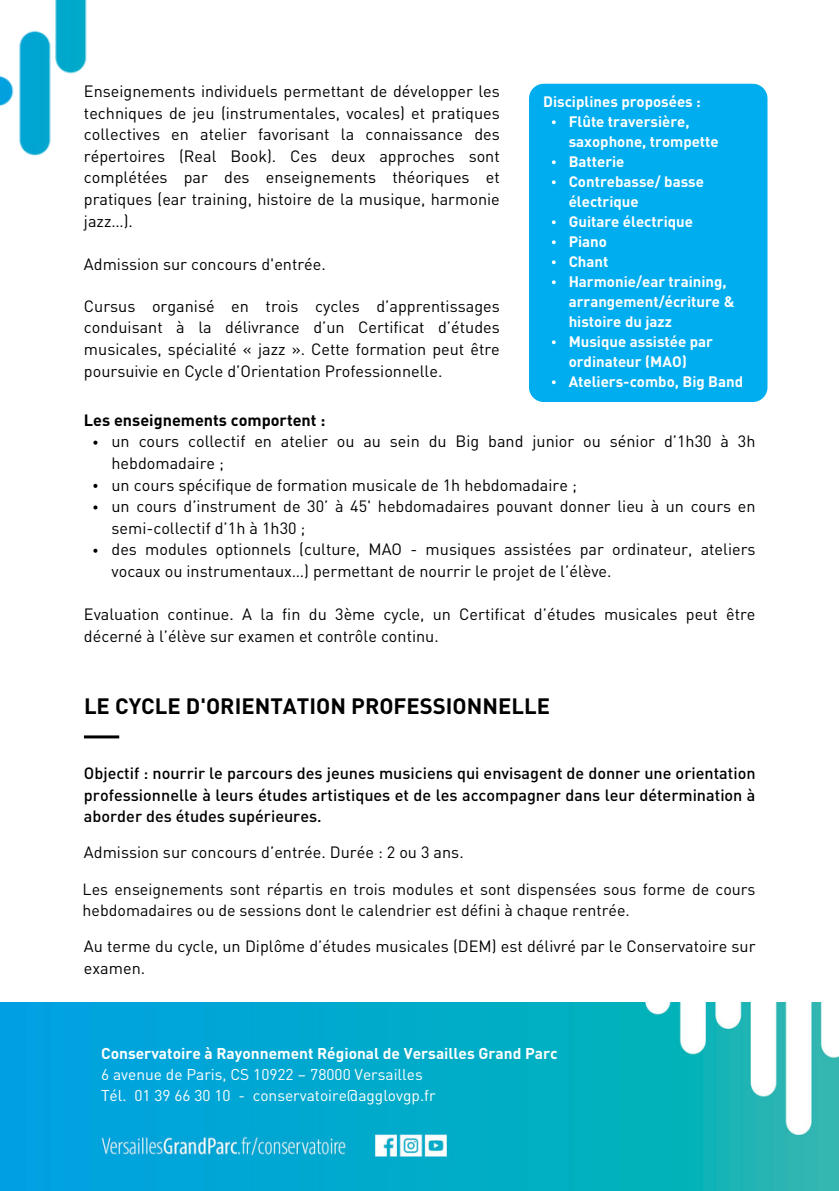
<style>
.page{position:relative;width:839px;height:1191px;background:#fff}
.page>*{position:absolute;margin:0;border:0;box-sizing:border-box;transform-origin:0 0}
.t1{font:700 22px "DINOT";color:#000}
.t2{font:16.2px/21.6px "DINOT";color:#000}
.t3{font:500 16.2px/21.6px "DINOT";color:#000;text-align:justify}
.t4{font:700 16.2px "DINOT";color:#000}
.t5{font:16px/21.4px "DINOT";color:#000}
.t6{font:15.4px "DINOT";color:#fff}
.t7{font:700 15.4px "DINOT";color:#fff}
.t8{font:700 15px/20px "DINOT";color:#fff}
</style>
<div class="page">
<img style="left:0;top:0;width:87px;height:156px">
<svg style="left:93px;top:441px;width:4px;height:4px"></svg>
<svg style="left:93px;top:484px;width:4px;height:4px"></svg>
<svg style="left:93px;top:505px;width:4px;height:5px"></svg>
<svg style="left:93px;top:549px;width:4px;height:4px"></svg>
<div style="left:529px;top:84px;width:238px;height:318px;background:#00aeef;border-radius:15px"></div>
<hr style="left:84px;top:735px;width:35px;height:3px;background:#000">
<img style="left:0;top:1002px;width:838px;height:189px">
<svg style="left:552px;top:120px;width:3px;height:4px"></svg>
<svg style="left:552px;top:160px;width:3px;height:4px"></svg>
<svg style="left:552px;top:180px;width:3px;height:4px"></svg>
<svg style="left:552px;top:220px;width:3px;height:4px"></svg>
<svg style="left:552px;top:240px;width:3px;height:4px"></svg>
<svg style="left:552px;top:260px;width:3px;height:4px"></svg>
<svg style="left:552px;top:280px;width:3px;height:4px"></svg>
<svg style="left:552px;top:340px;width:3px;height:4px"></svg>
<svg style="left:552px;top:380px;width:3px;height:4px"></svg>
<p class="t2" style="left:84px;top:82px;width:417px;text-align:justify">Enseignements individuels permettant de développer les techniques de jeu (instrumentales, vocales) et pratiques collectives en atelier favorisant la connaissance des répertoires (Real Book). Ces deux approches sont complétées par des enseignements théoriques et pratiques (ear training, histoire de la musique, harmonie jazz…).</p>
<p class="t2" style="left:84px;top:255px;width:243px">Admission sur concours d'entrée.</p>
<p class="t2" style="left:84px;top:297px;width:417px;text-align:justify">Cursus organisé en trois cycles d’apprentissages conduisant à la délivrance d’un Certificat d’études musicales, spécialité « jazz ». Cette formation peut être poursuivie en Cycle d’Orientation Professionnelle.</p>
<p class="t8" style="left:543px;top:93px;width:159px">Disciplines proposées :</p>
<p class="t8" style="left:568px;top:113px;width:152px">Flûte traversière, saxophone, trompette</p>
<p class="t8" style="left:568px;top:153px;width:57px">Batterie</p>
<p class="t8" style="left:568px;top:173px;width:137px">Contrebasse/ basse électrique</p>
<p class="t8" style="left:568px;top:213px;width:126px">Guitare électrique</p>
<h2 class="t8" style="left:568px;top:233px;width:40px">Piano</h2>
<p class="t8" style="left:568px;top:253px;width:41px">Chant</p>
<p class="t8" style="left:568px;top:273px;width:167px">Harmonie/ear training, arrangement/écriture &amp; histoire du jazz</p>
<p class="t8" style="left:568px;top:333px;width:146px">Musique assistée par ordinateur (MAO)</p>
<p class="t8" style="left:568px;top:373px;width:176px">Ateliers-combo, Big Band</p>
<p class="t4" style="left:84px;top:413px;width:243px">Les enseignements comportent :</p>
<p class="t2" style="left:111px;top:432px;width:645px">un cours collectif en atelier ou au sein du Big band junior ou sénior d’1h30 à 3h hebdomadaire ;</p>
<p class="t2" style="left:111px;top:476px;width:467px">un cours spécifique de formation musicale de 1h hebdomadaire ;</p>
<h2 class="t2" style="left:111px;top:497px;width:645px">un cours d’instrument de 30’ à 45' hebdomadaires pouvant donner lieu à un cours en semi-collectif d’1h à 1h30 ;</h2>
<p class="t2" style="left:111px;top:540px;width:645px">des modules optionnels (culture, MAO - musiques assistées par ordinateur, ateliers vocaux ou instrumentaux…) permettant de nourrir le projet de l’élève.</p>
<p class="t2" style="left:84px;top:605px;width:673px">Evaluation continue. A la fin du 3ème cycle, un Certificat d’études musicales peut être décerné à l’élève sur examen et contrôle continu.</p>
<p class="t1" style="left:84px;top:697px;width:467px">LE CYCLE D'ORIENTATION PROFESSIONNELLE</p>
<p class="t3" style="left:84px;top:764px;width:673px">Objectif : nourrir le parcours des jeunes musiciens qui envisagent de donner une orientation professionnelle à leurs études artistiques et de les accompagner dans leur détermination à aborder des études supérieures.</p>
<p class="t2" style="left:84px;top:843px;width:381px">Admission sur concours d’entrée. Durée : 2 ou 3 ans.</p>
<p class="t5" style="left:83px;top:880px;width:674px">Les enseignements sont répartis en trois modules et sont dispensées sous forme de cours hebdomadaires ou de sessions dont le calendrier est défini à chaque rentrée.</p>
<p class="t2" style="left:84px;top:937px;width:673px;line-height:22.2px">Au terme du cycle, un Diplôme d’études musicales (DEM) est délivré par le Conservatoire sur examen.</p>
<h1 class="t7" style="left:101px;top:1047px;width:458px">Conservatoire à Rayonnement Régional de Versailles Grand Parc</h1>
<h2 class="t6" style="left:101px;top:1068px;width:323px">6 avenue de Paris, CS 10922 – 78000 Versailles</h2>
<p class="t6" style="left:101px;top:1089px;width:336px">Tél. 01 39 66 30 10 - conservatoire@agglovgp.fr</p>
</div>
